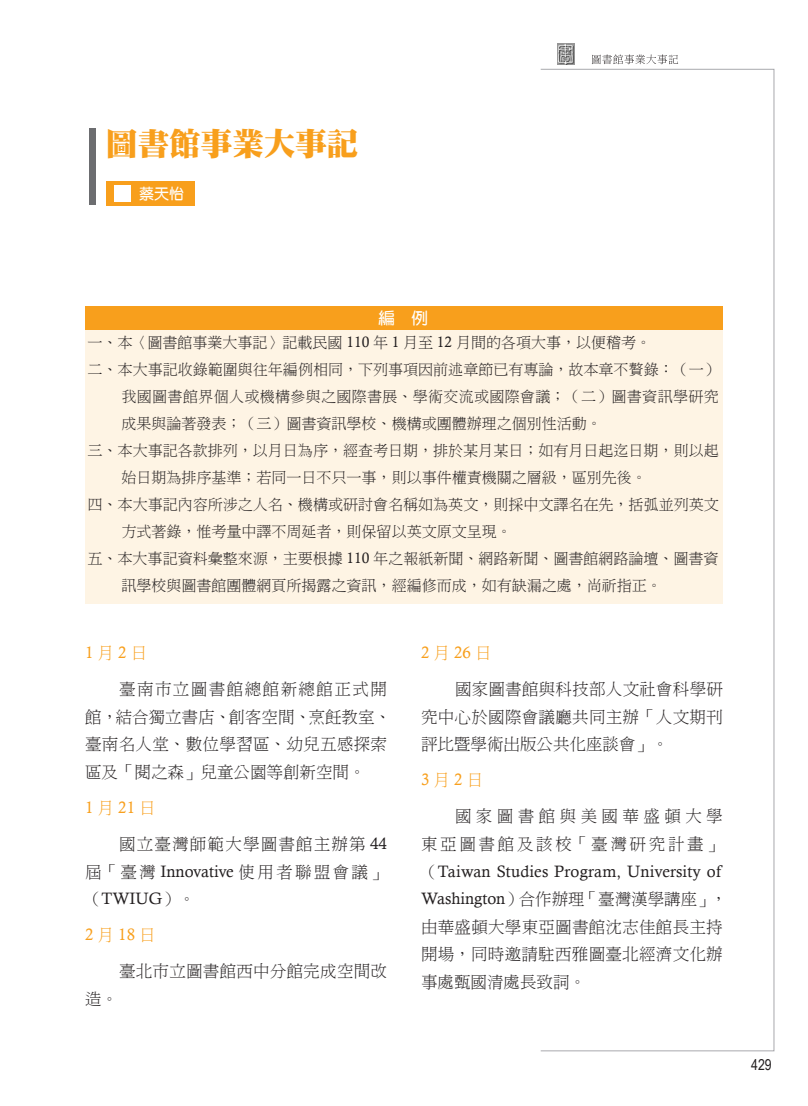
<style>
.page{position:relative;width:808px;height:1106px;background:#fff}
.page>*{position:absolute;margin:0;border:0;box-sizing:border-box;transform-origin:0 0}
.大標{font:31.5px "DF Ming UB HK BF";color:#f89f1c}
.首行縮排內文{font:16.5px/27.6px "DF Ming Lt HKP BF";letter-spacing:.02em;color:#231f20}
.大事記_日期{font:16.5px "Calisto";color:#f89f1c}
.t1{font:16.5px "DF Yuan Bd HKP BF";color:#fff}
.內文_一{font:15px/27px "DF Ming Lt HKP BF";color:#231f20}
.t2{font:15px "Arial Narrow";color:#231f20}
.t3{font:15px "DF Yuan Bd HKP BF";color:#fff}
.s1{font-family:"Calisto"}
.s2{font-family:"DF Ming Lt HKP BF"}
</style>
<div class="page">
<svg style="left:592px;top:55px;width:86px;height:9px"></svg>
<div style="left:89px;top:128px;width:7px;height:77px;background:#6c6d70"></div>
<div style="left:106px;top:182px;width:89px;height:24px;background:#f89f1c"></div>
<div style="left:114px;top:185px;width:17px;height:17px;background:#fff"></div>
<div style="left:85px;top:306px;width:638px;height:298px;background:#fef4e4"></div>
<div style="left:85px;top:306px;width:638px;height:24px;background:#f89f1c"></div>
<img style="left:558px;top:44px;width:17px;height:20px">
<p class="大標" style="left:106px;top:128px;width:253px">圖書館事業大事記</p>
<p class="t3" style="left:139px;top:186px;width:46px">蔡天怡</p>
<p class="t1" style="left:379px;top:310px;width:51px">編　例</p>
<p class="內文_一" style="left:88px;top:330px;width:565px">一、本〈圖書館事業大事記〉記載民國 <span class="s1">110</span> 年 <span class="s1">1</span> 月至 <span class="s1">12</span> 月間的各項大事，以便稽考。</p>
<p class="內文_一" style="left:122px;top:357px;width:599px;text-align:justify;text-indent:-34px">二、本大事記收錄範圍與往年編例相同，下列事項因前述章節已有專論，故本章不贅錄：（一）我國圖書館界個人或機構參與之國際書展、學術交流或國際會議；（二）圖書資訊學研究成果與論著發表；（三）圖書資訊學校、機構或團體辦理之個別性活動。</p>
<p class="內文_一" style="left:122px;top:438px;width:599px;text-indent:-34px">三、本大事記各款排列，以月日為序，經查考日期，排於某月某日；如有月日起迄日期，則以起始日期為排序基準；若同一日不只一事，則以事件權責機關之層級，區別先後。</p>
<p class="內文_一" style="left:122px;top:492px;width:599px;text-indent:-34px">四、本大事記內容所涉之人名、機構或研討會名稱如為英文，則採中文譯名在先，括弧並列英文方式著錄，惟考量中譯不周延者，則保留以英文原文呈現。</p>
<p class="內文_一" style="left:122px;top:546px;width:598px;text-indent:-34px">五、本大事記資料彙整來源，主要根據 <span class="s1">110</span> 年之報紙新聞、網路新聞、圖書館網路論壇、圖書資訊學校與圖書館團體網頁所揭露之資訊，經編修而成，如有缺漏之處，尚祈指正。</p>
<p class="大事記_日期" style="left:85px;top:642px;width:64px">1<span class="s2">月</span>2<span class="s2">日</span></p>
<p class="首行縮排內文" style="left:85px;top:676px;width:307px;text-indent:34px">臺南市立圖書館總館新總館正式開館，結合獨立書店、創客空間、烹飪教室、臺南名人堂、數位學習區、幼兒五感探索區及「閱之森」兒童公園等創新空間。</p>
<p class="大事記_日期" style="left:85px;top:797px;width:72px">1<span class="s2">月</span>21<span class="s2">日</span></p>
<p class="首行縮排內文" style="left:85px;top:831px;width:303px;text-align:justify;text-indent:34px">國立臺灣師範大學圖書館主辦第 <span class="s1">44</span>屆「臺灣 <span class="s1">Innovative</span> 使用者聯盟會議」（<span class="s1">TWIUG</span>）。</p>
<p class="大事記_日期" style="left:85px;top:925px;width:72px">2<span class="s2">月</span>18<span class="s2">日</span></p>
<p class="首行縮排內文" style="left:119px;top:958px;width:269px">臺北市立圖書館西中分館完成空間改</p>
<p class="首行縮排內文" style="left:85px;top:986px;width:34px">造。</p>
<p class="大事記_日期" style="left:421px;top:642px;width:72px">2<span class="s2">月</span>26<span class="s2">日</span></p>
<p class="首行縮排內文" style="left:421px;top:676px;width:303px;text-align:justify;text-indent:34px">國家圖書館與科技部人文社會科學研究中心於國際會議廳共同主辦「人文期刊評比暨學術出版公共化座談會」。</p>
<p class="大事記_日期" style="left:421px;top:770px;width:64px">3<span class="s2">月</span>2<span class="s2">日</span></p>
<p class="首行縮排內文" style="left:421px;top:803px;width:307px;text-indent:34px">國家圖書館與美國華盛頓大學東亞圖書館及該校「臺灣研究計畫」（<span class="s1">Taiwan Studies Program, University of<br>Washington</span>）合作辦理「臺灣漢學講座」，由華盛頓大學東亞圖書館沈志佳館長主持開場，同時邀請駐西雅圖臺北經濟文化辦事處甄國清處長致詞。</p>
<p class="t2" style="left:751px;top:1053px;width:22px">429</p>
</div>
